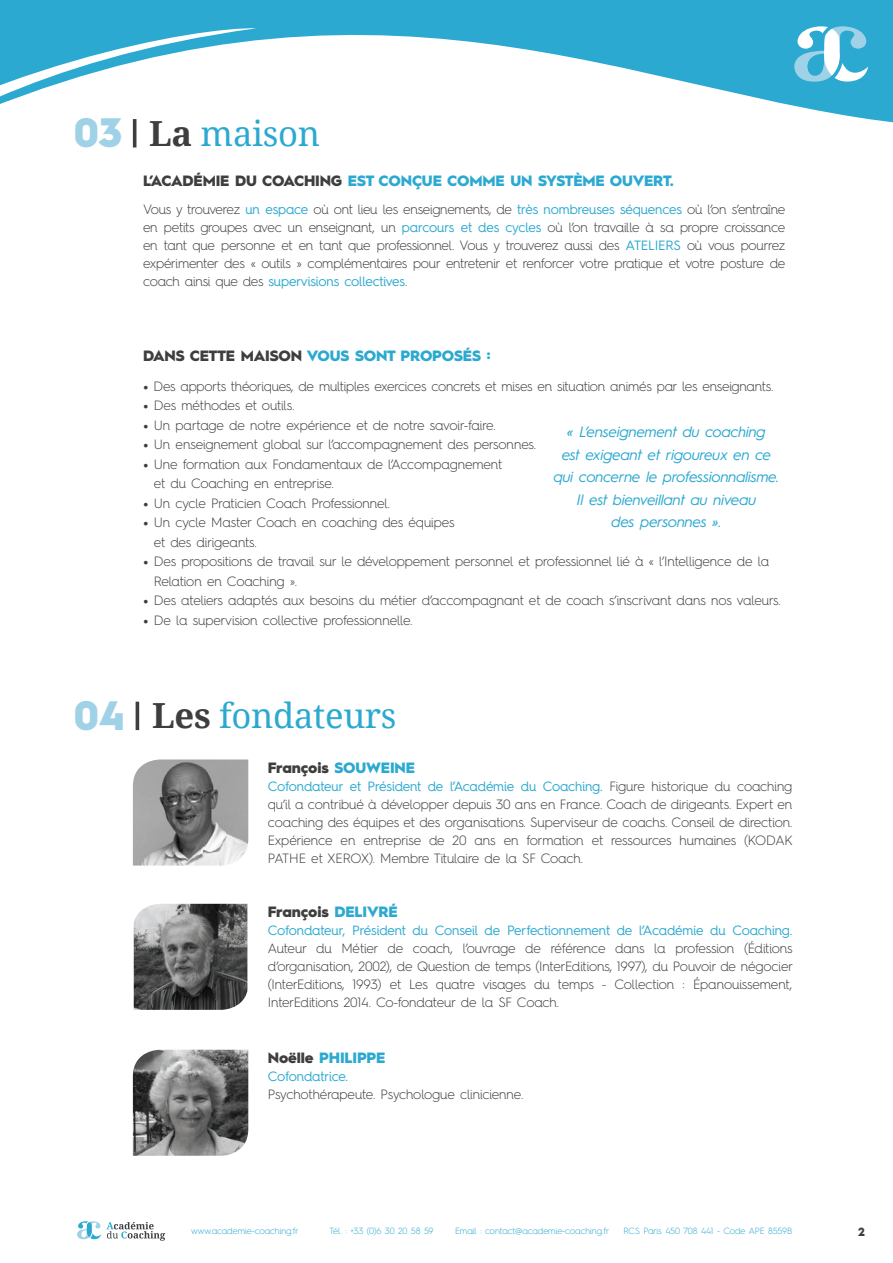
<style>
.page{position:relative;width:893px;height:1263px;background:#fff}
.page>*{position:absolute;margin:0;border:0;box-sizing:border-box;transform-origin:0 0}
.t1{font:34.65px "Droid Serif";letter-spacing:-.01em;color:#2ca9d0}
.t2{font:italic 15px/22.5px "Hurme Geometric Sans 1";letter-spacing:-.01em;color:#2ca9d0;text-align:center}
.t3{font:900 15px "Hurme Geometric Sans 1";letter-spacing:-.01em;color:#2ca9d0}
.t4{font:900 15px "Hurme Geometric Sans 1";letter-spacing:-.01em;color:#3e3e3f}
.t5{font:300 13.5px/18px "Hurme Geometric Sans 4";letter-spacing:-.015em;color:#3e3e3f;text-align:justify}
.t6{font:13.5px "Hurme Geometric Sans 4";letter-spacing:-.015em;color:#2ca9d0}
.t7{font:900 12px "Hurme Geometric Sans 1";color:#3e3e3f}
.t8{font:300 9px "Hurme Geometric Sans 4";letter-spacing:-.01em;color:#2ca9d0}
.s1{font-family:"Hurme Geometric Sans 1";font-weight:900;font-size:41.25px;color:#a0d2e7}
.s2{font-weight:700;color:#3e3e3f}
.s3{color:#3e3e3f}
.s4{font-weight:400;color:#2ca9d0}
.s5{font-family:"Hurme Geometric Sans 1";font-weight:900}
.s6{color:#2ca9d0}
</style>
<div class="page">
<svg style="left:0;top:0;width:893px;height:148px"></svg>
<svg style="left:794px;top:26px;width:74px;height:57px"></svg>
<hr style="left:136px;top:702px;width:3px;height:28px;background:#3e3e3f">
<img style="left:133px;top:759px;width:115px;height:106px">
<img style="left:134px;top:904px;width:113px;height:106px">
<img style="left:133px;top:1050px;width:115px;height:106px">
<svg style="left:77px;top:1221px;width:88px;height:20px"></svg>
<h1 class="t1" style="left:74px;top:114px;width:248px"><span class="s1">03</span> <span class="s2">La</span> maison</h1>
<p class="t3" style="left:143px;top:170px;width:532px"><span class="s3">L’ACADÉMIE DU COACHING</span> EST CONÇUE COMME UN SYSTÈME OUVERT.</p>
<p class="t5" style="left:143px;top:200px;width:644px">Vous y trouverez <span class="s4">un espace</span> où ont lieu les enseignements, de <span class="s4">très nombreuses séquences</span> où l’on s’entraîne en petits groupes avec un enseignant, un <span class="s4">parcours et des cycles</span> où l’on travaille à sa propre croissance en tant que personne et en tant que professionnel. Vous y trouverez aussi des <span class="s4">ATELIERS</span> où vous pourrez expérimenter des « outils » complémentaires pour entretenir et renforcer votre pratique et votre posture de coach ainsi que des <span class="s4">supervisions collectives</span>.</p>
<p class="t3" style="left:143px;top:345px;width:349px"><span class="s3">DANS CETTE MAISON</span> VOUS SONT PROPOSÉS :</p>
<p class="t5" style="left:143px;top:377px;width:632px"><span class="s5">•</span> Des apports théoriques, de multiples exercices concrets et mises en situation animés par les enseignants.</p>
<p class="t5" style="left:143px;top:396px;width:153px"><span class="s5">•</span> Des méthodes et outils.</p>
<p class="t5" style="left:143px;top:416px;width:354px"><span class="s5">•</span> Un partage de notre expérience et de notre savoir-faire.</p>
<p class="t5" style="left:143px;top:435px;width:395px"><span class="s5">•</span> Un enseignement global sur l’accompagnement des personnes.</p>
<p class="t5" style="left:154px;top:454px;width:350px;line-height:19.5px;text-indent:-11px"><span class="s5">•</span> Une formation aux Fondamentaux de l’Accompagnement et du Coaching en entreprise.</p>
<p class="t5" style="left:143px;top:494px;width:249px"><span class="s5">•</span> Un cycle Praticien Coach Professionnel.</p>
<p class="t5" style="left:154px;top:512px;width:302px;line-height:19.5px;text-indent:-11px"><span class="s5">•</span> Un cycle Master Coach en coaching des équipes et des dirigeants.</p>
<p class="t5" style="left:154px;top:551px;width:617px;line-height:19.5px;text-indent:-11px"><span class="s5">•</span> Des propositions de travail sur le développement personnel et professionnel lié à « l’Intelligence de la<br>Relation en Coaching ».</p>
<p class="t5" style="left:143px;top:591px;width:639px"><span class="s5">•</span> Des ateliers adaptés aux besoins du métier d’accompagnant et de coach s’inscrivant dans nos valeurs.</p>
<p class="t5" style="left:143px;top:611px;width:271px"><span class="s5">•</span> De la supervision collective professionnelle.</p>
<p class="t2" style="left:554px;top:420px;width:227px">« L’enseignement du coaching<br>est exigeant et rigoureux en ce qui concerne le professionnalisme.<br>Il est bienveillant au niveau<br>des personnes ».</p>
<h1 class="t1" style="left:74px;top:696px;width:324px"><span class="s1">04</span> <span class="s2">Les</span> fondateurs</h1>
<p class="t4" style="left:268px;top:757px;width:149px">François <span class="s6">SOUWEINE</span></p>
<p class="t5" style="left:268px;top:777px;width:526px"><span class="s4">Cofondateur et Président de l’Académie du Coaching.</span> Figure historique du coaching qu’il a contribué à développer depuis 30 ans en France. Coach de dirigeants. Expert en coaching des équipes et des organisations. Superviseur de coachs. Conseil de direction.<br>Expérience en entreprise de 20 ans en formation et ressources humaines (KODAK PATHE et XEROX). Membre Titulaire de la SF Coach.</p>
<p class="t4" style="left:268px;top:901px;width:131px">François <span class="s6">DELIVRÉ</span></p>
<p class="t6" style="left:268px;top:921px;width:526px">Cofondateur, Président du Conseil de Perfectionnement de l’Académie du Coaching.</p>
<p class="t5" style="left:268px;top:939px;width:527px">Auteur du Métier de coach, l’ouvrage de référence dans la profession (Éditions d’organisation, 2002), de Question de temps (InterEditions, 1997), du Pouvoir de négocier (InterEditions, 1993) et Les quatre visages du temps - Collection : Épanouissement, InterEditions 2014. Co-fondateur de la SF Coach.</p>
<p class="t3" style="left:268px;top:1047px;width:119px"><span class="s3">Noëlle</span> PHILIPPE</p>
<p class="t6" style="left:268px;top:1066px;width:82px">Cofondatrice.</p>
<p class="t5" style="left:268px;top:1085px;width:257px">Psychothérapeute. Psychologue clinicienne.</p>
<p class="t8" style="left:191px;top:1224px;width:109px">www.academie-coaching.fr</p>
<p class="t8" style="left:329px;top:1224px;width:106px">Tél. : +33 (0)6 30 20 58 59</p>
<p class="t8" style="left:455px;top:1224px;width:156px">Email : contact@academie-coaching.fr</p>
<p class="t8" style="left:623px;top:1224px;width:171px">RCS Paris 450 708 441 - Code APE 8559B</p>
<p class="t7" style="left:858px;top:1223px;width:8px">2</p>
</div>
